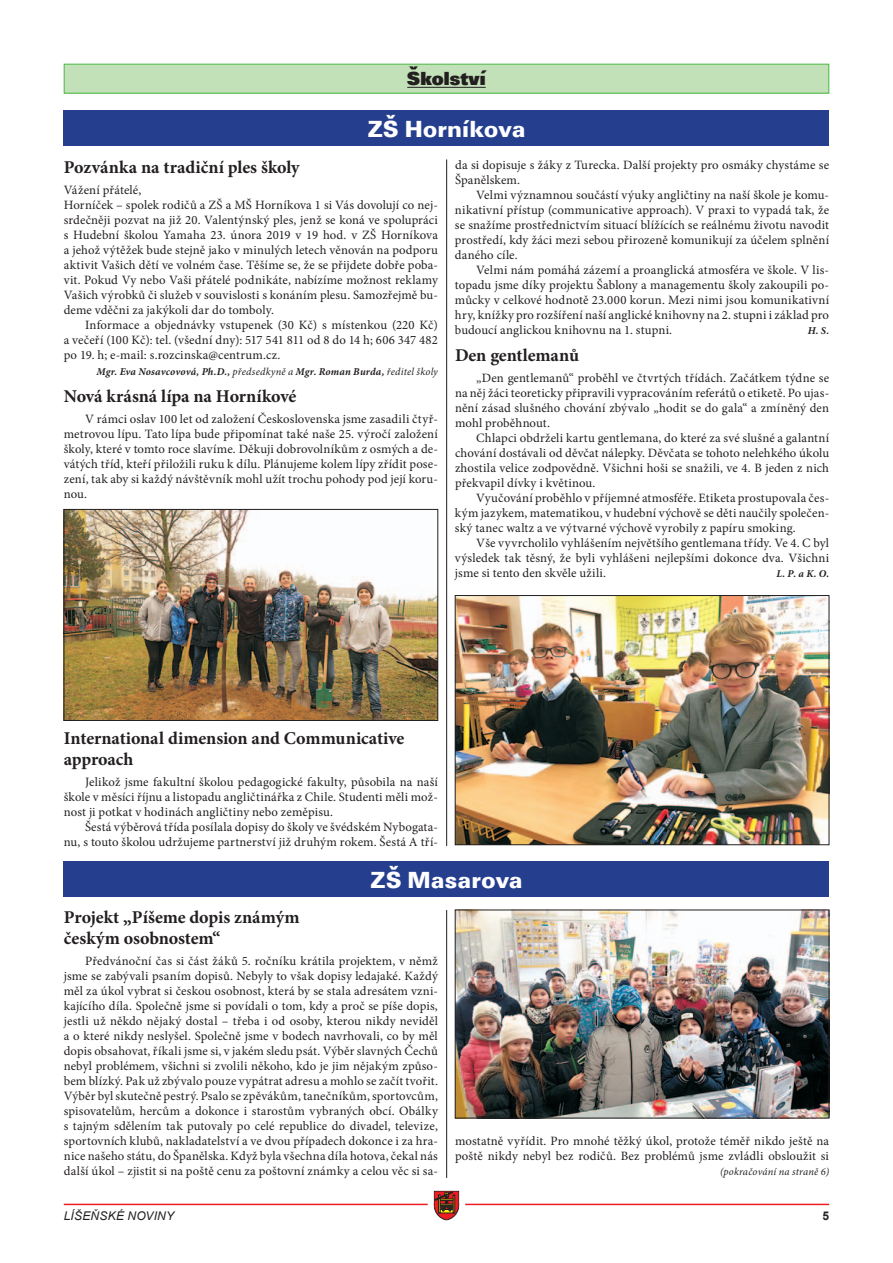
<style>
.page{position:relative;width:893px;height:1263px;background:#fff}
.page>*{position:absolute;margin:0;border:0;box-sizing:border-box;transform-origin:0 0}
.t1{font:900 24px "Unitus TEE";color:#fff}
.t2{font:800 19.5px "Unitus DEE";letter-spacing:.01em;color:#231f20}
.t3{font:700 18px/21px "Minion Pro";letter-spacing:-.005em;color:#231f20}
.t4{font:12.75px/15px "Minion Pro";letter-spacing:.01em;color:#231f20;text-align:justify}
.t5{font:italic 12px "Arial";letter-spacing:.015em;color:#231f20}
.t6{font:700 12px "Arial";color:#231f20}
.t7{font:italic 700 10.5px "Minion Pro";letter-spacing:.015em;color:#231f20}
.t8{font:italic 10.5px "Minion Pro";letter-spacing:.015em;color:#231f20}
.s1{font-weight:400}
</style>
<div class="page">
<div style="left:64px;top:111px;width:765px;height:35px;background:#253f8e"></div>
<img style="left:457px;top:597px;width:370px;height:246px">
<div style="left:455px;top:595px;width:374px;height:250px;border:1px solid #231f20"></div>
<img style="left:66px;top:511px;width:370px;height:208px">
<div style="left:64px;top:509px;width:374px;height:212px;border:1px solid #231f20"></div>
<div style="left:64px;top:64px;width:765px;height:29px;background:#c3e1b8"></div>
<hr style="left:407px;top:87px;width:79px;height:1px;background:#231f20">
<div style="left:64px;top:64px;width:765px;height:30px;border:1px solid #4cb848"></div>
<img style="left:457px;top:912px;width:370px;height:204px">
<div style="left:455px;top:910px;width:374px;height:208px;border:1px solid #231f20"></div>
<hr style="left:64px;top:1204px;width:765px;height:1px;background:#ee1d23">
<svg style="left:425px;top:1190px;width:43px;height:31px"></svg>
<hr style="left:446px;top:159px;width:1px;height:1019px;background:#231f20">
<div style="left:444px;top:847px;width:5px;height:63px;background:#fff"></div>
<div style="left:64px;top:861px;width:765px;height:36px;background:#253f8e"></div>
<h2 class="t2" style="left:407px;top:67px;width:80px">Školství</h2>
<h1 class="t1" style="left:367px;top:116px;width:160px">ZŠ Horníkova</h1>
<h3 class="t3" style="left:64px;top:156px;width:237px">Pozvánka na tradiční ples školy</h3>
<p class="t4" style="left:64px;top:182px;width:376px;text-align:left">Vážení přátelé,<br>Horníček – spolek rodičů a ZŠ a MŠ Horníkova 1 si Vás dovolují co nej&shy;srdečněji pozvat na již 20. Valentýnský ples, jenž se koná ve spolupráci s Hudební školou Yamaha 23. února 2019 v 19 hod. v ZŠ Horníkova a jehož výtěžek bude stejně jako v minulých letech věnován na podporu aktivit Vašich dětí ve volném čase. Těšíme se, že se přijdete dobře poba&shy;vit. Pokud Vy nebo Vaši přátelé podnikáte, nabízíme možnost reklamy Vašich výrobků či služeb v souvislosti s konáním plesu. Samozřejmě bu&shy;deme vděčni za jakýkoli dar do tomboly.</p>
<p class="t4" style="left:64px;top:317px;width:376px;text-indent:21px">Informace a objednávky vstupenek (30 Kč) s místenkou (220 Kč) a večeří (100 Kč): tel. (všední dny): 517 541 811 od 8 do 14 h; 606 347 482 po 19. h; e-mail: s.rozcinska@centrum.cz.</p>
<p class="t7" style="left:96px;top:364px;width:343px">Mgr. Eva Nosavcovová, Ph.D., <span class="s1">předsedkyně a</span> Mgr. Roman Burda, <span class="s1">ředitel školy</span></p>
<h3 class="t3" style="left:64px;top:386px;width:234px">Nová krásná lípa na Horníkové</h3>
<p class="t4" style="left:64px;top:412px;width:376px;text-indent:21px">V rámci oslav 100 let od založení Československa jsme zasadili čtyř&shy;metrovou lípu. Tato lípa bude připomínat také naše 25. výročí založení školy, které v tomto roce slavíme. Děkuji dobrovolníkům z osmých a de&shy;vátých tříd, kteří přiložili ruku k dílu. Plánujeme kolem lípy zřídit pose&shy;zení, tak aby si každý návštěvník mohl užít trochu pohody pod její koru&shy;nou.</p>
<p class="t4" style="left:455px;top:157px;width:376px">da si dopisuje s žáky z Turecka. Další projekty pro osmáky chystáme se<br>Španělskem.</p>
<p class="t4" style="left:455px;top:187px;width:376px;text-indent:21px">Velmi významnou součástí výuky angličtiny na naší škole je komu&shy;nikativní přístup (communicative approach). V praxi to vypadá tak, že se snažíme prostřednictvím situací blížících se reálnému životu navodit prostředí, kdy žáci mezi sebou přirozeně komunikují za účelem splnění daného cíle.</p>
<p class="t4" style="left:455px;top:262px;width:376px;text-indent:21px">Velmi nám pomáhá zázemí a proanglická atmosféra ve škole. V lis&shy;topadu jsme díky projektu Šablony a managementu školy zakoupili po&shy;můcky v celkové hodnotě 23.000 korun. Mezi nimi jsou komunikativní hry, knížky pro rozšíření naší anglické knihovny na 2. stupni i základ pro budoucí anglickou knihovnu na 1. stupni.</p>
<p class="t7" style="left:808px;top:323px;width:23px">H. S.</p>
<h3 class="t3" style="left:455px;top:344px;width:126px">Den gentlemanů</h3>
<p class="t4" style="left:455px;top:370px;width:376px;text-indent:21px">„Den gentlemanů“ proběhl ve čtvrtých třídách. Začátkem týdne se na něj žáci teoreticky připravili vypracováním referátů o etiketě. Po ujas&shy;nění zásad slušného chování zbývalo „hodit se do gala“ a zmíněný den mohl proběhnout.</p>
<p class="t4" style="left:455px;top:430px;width:376px;text-indent:21px">Chlapci obdrželi kartu gentlemana, do které za své slušné a galantní chování dostávali od děvčat nálepky. Děvčata se tohoto nelehkého úkolu zhostila velice zodpovědně. Všichni hoši se snažili, ve 4. B jeden z nich překvapil dívky i květinou.</p>
<p class="t4" style="left:455px;top:490px;width:376px;text-indent:21px">Vyučování proběhlo v příjemné atmosféře. Etiketa prostupovala čes&shy;kým jazykem, matematikou, v hudební výchově se děti naučily společen&shy;ský tanec waltz a ve výtvarné výchově vyrobily z papíru smoking.</p>
<p class="t4" style="left:455px;top:535px;width:376px;text-indent:21px">Vše vyvrcholilo vyhlášením největšího gentlemana třídy. Ve 4. C byl výsledek tak těsný, že byli vyhlášeni nejlepšími dokonce dva. Všichni jsme si tento den skvěle užili.</p>
<p class="t7" style="left:776px;top:566px;width:54px">L. P. a K. O.</p>
<h3 class="t3" style="left:64px;top:728px;width:342px">International dimension and Communicative approach</h3>
<p class="t4" style="left:64px;top:775px;width:376px;text-indent:21px">Jelikož jsme fakultní školou pedagogické fakulty, působila na naší škole v měsíci říjnu a listopadu angličtinářka z Chile. Studenti měli mož&shy;nost ji potkat v hodinách angličtiny nebo zeměpisu.</p>
<p class="t4" style="left:64px;top:820px;width:376px;text-align:right">Šestá výběrová třída posílala dopisy do školy ve švédském Nybogata-<br>nu, s touto školou udržujeme partnerství již druhým rokem. Šestá A tří-</p>
<h1 class="t1" style="left:370px;top:866px;width:154px">ZŠ Masarova</h1>
<h3 class="t3" style="left:64px;top:907px;width:237px">Projekt „Píšeme dopis známým českým osobnostem“</h3>
<p class="t4" style="left:64px;top:953px;width:376px;text-indent:21px">Předvánoční čas si část žáků 5. ročníku krátila projektem, v němž jsme se zabývali psaním dopisů. Nebyly to však dopisy ledajaké. Každý měl za úkol vybrat si českou osobnost, která by se stala adresátem vzni&shy;kajícího díla. Společně jsme si povídali o tom, kdy a proč se píše dopis, jestli už někdo nějaký dostal – třeba i od osoby, kterou nikdy neviděl a o které nikdy neslyšel. Společně jsme v bodech navrhovali, co by měl dopis obsahovat, říkali jsme si, v jakém sledu psát. Výběr slavných Čechů nebyl problémem, všichni si zvolili někoho, kdo je jim nějakým způso&shy;bem blízký. Pak už zbývalo pouze vypátrat adresu a mohlo se začít tvořit.<br>Výběr byl skutečně pestrý. Psalo se zpěvákům, tanečníkům, sportovcům, spisovatelům, hercům a dokonce i starostům vybraných obcí. Obálky s tajným sdělením tak putovaly po celé republice do divadel, televize, sportovních klubů, nakladatelství a ve dvou případech dokonce i za hra&shy;nice našeho státu, do Španělska. Když byla všechna díla hotova, čekal nás další úkol – zjistit si na poště cenu za poštovní známky a celou věc si sa-</p>
<p class="t4" style="left:455px;top:1133px;width:376px">mostatně vyřídit. Pro mnohé těžký úkol, protože téměř nikdo ještě na poště nikdy nebyl bez rodičů. Bez problémů jsme zvládli obsloužit si</p>
<p class="t8" style="left:720px;top:1164px;width:111px">(pokračování na straně 6)</p>
<p class="t5" style="left:64px;top:1208px;width:112px">LÍŠEŇSKÉ NOVINY</p>
<p class="t6" style="left:822px;top:1208px;width:8px">5</p>
</div>
